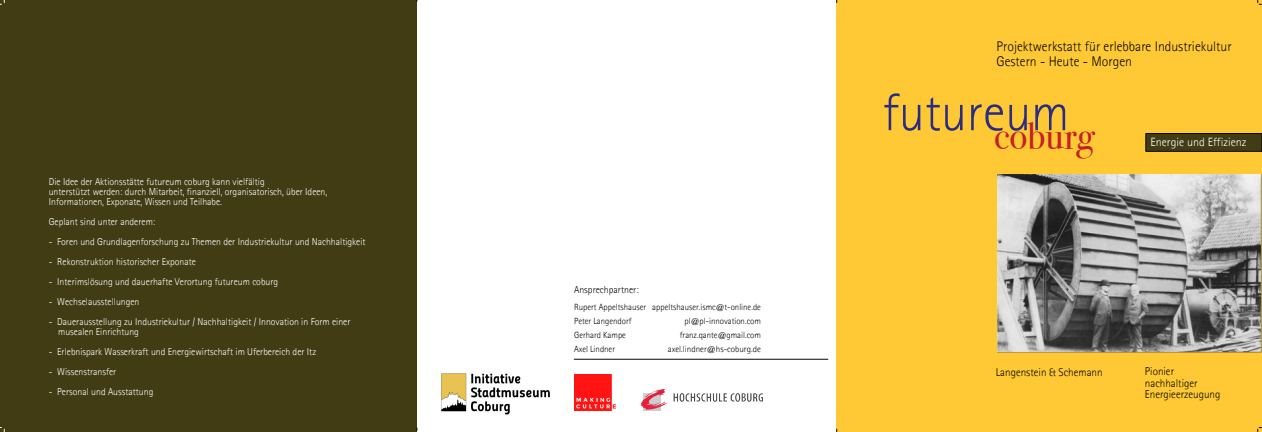
<style>
.page{position:relative;width:1262px;height:432px;background:#fff}
.page>*{position:absolute;margin:0;border:0;box-sizing:border-box;transform-origin:0 0}
.t1{font:300 53px "Agfa Rotis Sans Serif";color:#2b2d82}
.t2{font:38.5px "Bodoni Svty Two OSITCTT";color:#c42025}
.t3{font:300 14px/15px "Agfa Rotis Sans Serif";color:#080704}
.t4{font:300 12px "Agfa Rotis Sans Serif";color:#fff}
.t5{font:300 11.3px/11.3px "Agfa Rotis Sans Serif";color:#080704}
.t6{font:300 10.1px "Agfa Rotis Sans Serif";color:#080704}
.t7{font:300 10px/10px "Agfa Rotis Sans Serif";color:#fff}
.t8{font:300 9px/14px "Agfa Rotis Sans Serif";color:#080704}
</style>
<div class="page">
<div style="left:836px;top:0;width:425px;height:431px;background:#fec934"></div>
<img style="left:997px;top:174px;width:264px;height:177px">
<img style="left:441px;top:373px;width:109px;height:42px">
<img style="left:574px;top:374px;width:41px;height:36px">
<div style="left:1145px;top:133px;width:116px;height:18px;background:#423c14;border:1px solid #080704"></div>
<hr style="left:574px;top:358px;width:254px;height:1px;background:#080704">
<div style="left:0;top:0;width:417px;height:431px;background:#423c14"></div>
<img style="left:641px;top:389px;width:122px;height:21px">
<p class="t7" style="left:49px;top:177px;width:280px">Die Idee der Aktionsstätte futureum coburg kann vielfältig<br>unterstützt werden: durch Mitarbeit, finanziell, organisatorisch, über Ideen,<br>Informationen, Exponate, Wissen und Teilhabe.</p>
<p class="t7" style="left:49px;top:217px;width:108px">Geplant sind unter anderem:</p>
<p class="t7" style="left:49px;top:237px;width:318px">- Foren und Grundlagenforschung zu Themen der Industriekultur und Nachhaltigkeit</p>
<p class="t7" style="left:49px;top:257px;width:149px">- Rekonstruktion historischer Exponate</p>
<p class="t7" style="left:49px;top:277px;width:231px">- Interimslösung und dauerhafte Verortung futureum coburg</p>
<p class="t7" style="left:49px;top:297px;width:92px">- Wechselausstellungen</p>
<p class="t7" style="left:58px;top:317px;width:294px;text-indent:-9px">- Dauerausstellung zu Industriekultur / Nachhaltigkeit / Innovation in Form einer musealen Einrichtung</p>
<p class="t7" style="left:49px;top:347px;width:269px">- Erlebnispark Wasserkraft und Energiewirtschaft im Uferbereich der Itz</p>
<p class="t7" style="left:49px;top:367px;width:69px">- Wissenstransfer</p>
<p class="t7" style="left:49px;top:387px;width:106px">- Personal und Ausstattung</p>
<p class="t6" style="left:574px;top:285px;width:66px">Ansprechpartner:</p>
<p class="t8" style="left:574px;top:300px;width:188px">Rupert Appeltshauser appeltshauser.ismc@t-online.de<br>Peter Langendorf</p>
<p class="t8" style="left:684px;top:314px;width:78px">pl@pl-innovation.com</p>
<p class="t8" style="left:574px;top:328px;width:53px">Gerhard Kampe</p>
<p class="t8" style="left:680px;top:328px;width:83px">franz.qante@gmail.com</p>
<p class="t8" style="left:574px;top:342px;width:42px">Axel Lindner</p>
<p class="t8" style="left:668px;top:342px;width:95px">axel.lindner@hs-coburg.de</p>
<h3 class="t3" style="left:996px;top:40px;width:237px">Projektwerkstatt für erlebbare Industriekultur<br>Gestern - Heute - Morgen</h3>
<h1 class="t1" style="left:882px;top:93px;width:188px">futureum</h1>
<h2 class="t2" style="left:994px;top:113px;width:102px">coburg</h2>
<p class="t4" style="left:1150px;top:138px;width:97px">Energie und Effizienz</p>
<p class="t5" style="left:996px;top:366px;width:108px">Langenstein &amp; Schemann</p>
<p class="t5" style="left:1144px;top:366px;width:77px">Pionier nachhaltiger<br>Energieerzeugung</p>
</div>
